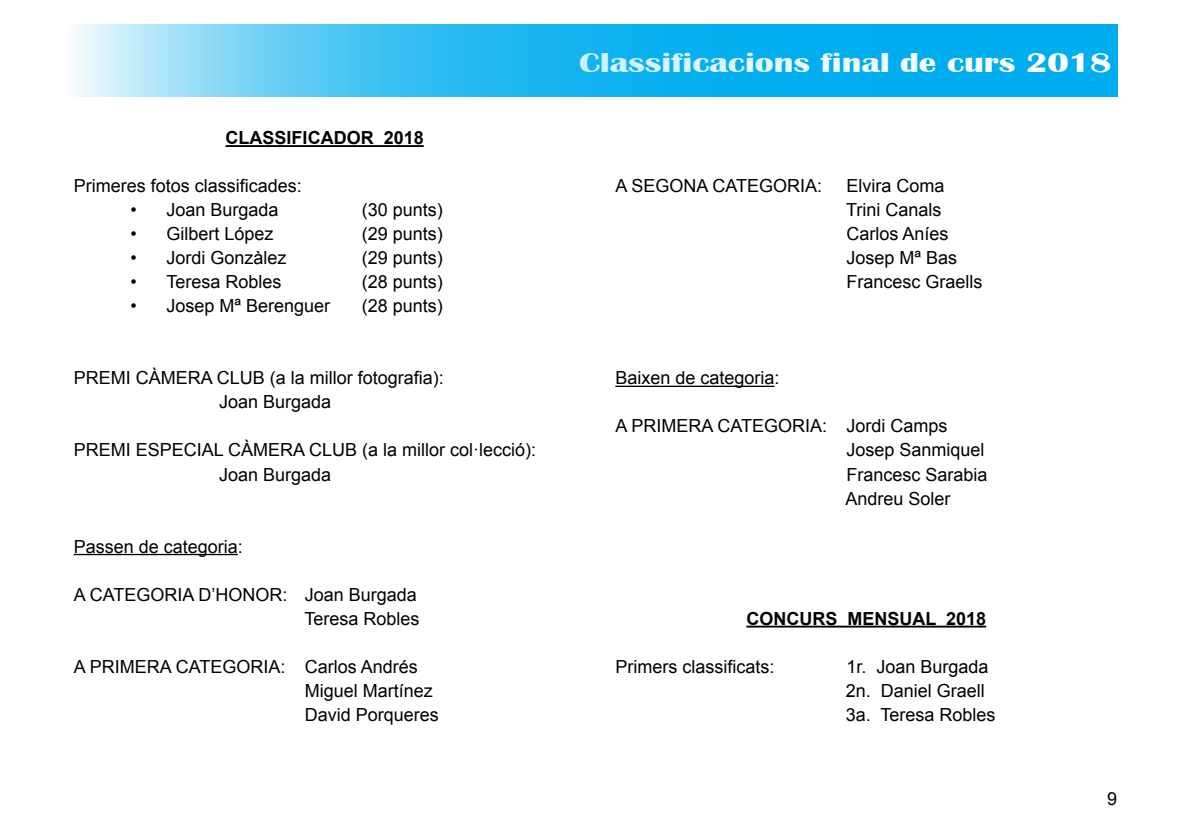
<style>
.page{position:relative;width:1191px;height:840px;background:#fff}
.page>*{position:absolute;margin:0;border:0;box-sizing:border-box;transform-origin:0 0}
.t1{font:700 28px "Britannic";color:#fff;scale:1.25 1}
.t2{font:18px/24px "Arial";color:#000}
.t3{font:700 18px "Arial";color:#000}
</style>
<div class="page">
<svg style="left:77px;top:24px;width:1040px;height:72px;background:#31bdf1"></svg>
<hr style="left:615px;top:385px;width:159px;height:2px;background:#000">
<hr style="left:746px;top:625px;width:240px;height:2px;background:#000">
<hr style="left:226px;top:145px;width:198px;height:2px;background:#000">
<hr style="left:74px;top:553px;width:164px;height:2px;background:#000">
<p class="t3" style="left:226px;top:131px;width:200px">CLASSIFICADOR 2018</p>
<p class="t2" style="left:74px;top:174px;width:230px">Primeres fotos classificades:</p>
<p class="t2" style="left:130px;top:199px;width:150px">• Joan Burgada</p>
<p class="t2" style="left:362px;top:198px;width:83px">(30 punts)</p>
<p class="t2" style="left:130px;top:223px;width:145px">• Gilbert López</p>
<p class="t2" style="left:362px;top:222px;width:83px">(29 punts)</p>
<p class="t2" style="left:130px;top:247px;width:158px">• Jordi Gonzàlez</p>
<p class="t2" style="left:362px;top:246px;width:83px">(29 punts)</p>
<p class="t2" style="left:130px;top:271px;width:153px">• Teresa Robles</p>
<p class="t2" style="left:362px;top:270px;width:83px">(28 punts)</p>
<p class="t2" style="left:130px;top:295px;width:201px">• Josep Mª Berenguer</p>
<p class="t2" style="left:362px;top:294px;width:83px">(28 punts)</p>
<p class="t2" style="left:219px;top:366px;width:226px;text-indent:-145px">PREMI CÀMERA CLUB (a la millor fotografia):<br>Joan Burgada</p>
<p class="t2" style="left:219px;top:438px;width:319px;text-indent:-145px">PREMI ESPECIAL CÀMERA CLUB (a la millor col·lecció):<br>Joan Burgada</p>
<p class="t2" style="left:74px;top:534px;width:171px">Passen de categoria:</p>
<p class="t2" style="left:74px;top:582px;width:347px;text-align:right">A CATEGORIA D’HONOR: Joan Burgada<br>Teresa Robles</p>
<p class="t2" style="left:305px;top:654px;width:136px;text-indent:-231px">A PRIMERA CATEGORIA: Carlos Andrés<br>Miguel Martínez<br>David Porqueres</p>
<h1 class="t1" style="left:579px;top:46px;width:427px">Classificacions final de curs 2018</h1>
<p class="t2" style="left:615px;top:174px;width:208px">A SEGONA CATEGORIA:</p>
<p class="t2" style="left:846px;top:174px;width:138px">Elvira Coma<br>Trini Canals<br>Carlos Aníes<br>Josep Mª Bas<br>Francesc Graells</p>
<p class="t2" style="left:615px;top:366px;width:166px">Baixen de categoria:</p>
<p class="t2" style="left:845px;top:414px;width:144px;text-indent:-230px">A PRIMERA CATEGORIA: Jordi Camps<br>Josep Sanmiquel<br>Francesc Sarabia<br>Andreu Soler</p>
<p class="t3" style="left:746px;top:611px;width:241px">CONCURS MENSUAL 2018</p>
<p class="t2" style="left:615px;top:654px;width:161px">Primers classificats:</p>
<p class="t2" style="left:846px;top:654px;width:151px">1r. Joan Burgada<br>2n. Daniel Graell<br>3a. Teresa Robles</p>
<p class="t2" style="left:1107px;top:786px;width:12px">9</p>
</div>
